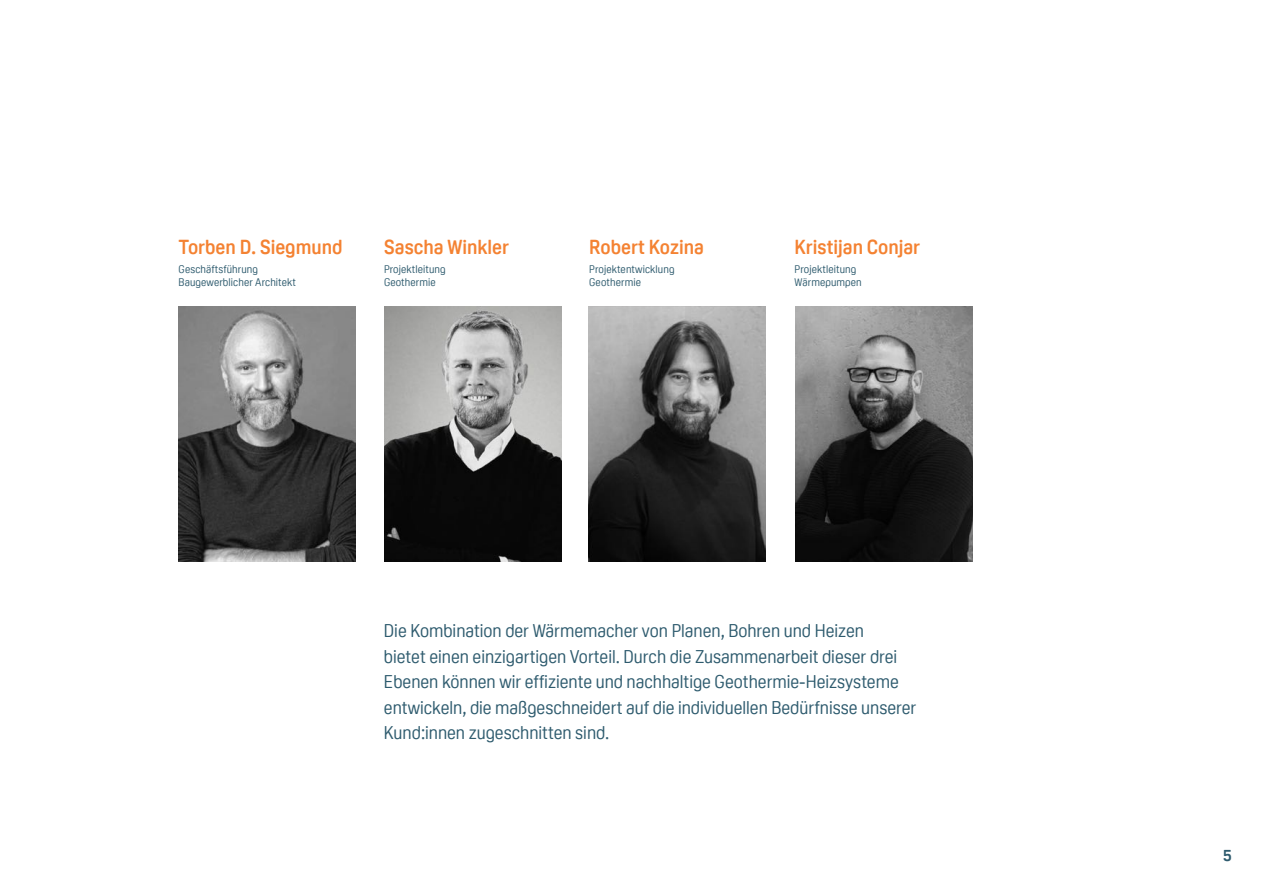
<style>
.page{position:relative;width:1263px;height:893px;background:#fff}
.page>*{position:absolute;margin:0;border:0;box-sizing:border-box;transform-origin:0 0}
.t1{font:700 19.8px "Oscine";color:#f48232;scale:.95 1}
.t2{font:18px/25.5px "Oscine";color:#2e5b6e;scale:.95 1}
.t3{font:700 16.5px "Oscine";color:#2e5b6e}
.t4{font:10.8px/12.9px "Oscine";letter-spacing:.01em;color:#2e5b6e;scale:.95 1}
</style>
<div class="page">
<img style="left:795px;top:306px;width:178px;height:255px">
<img style="left:384px;top:306px;width:177px;height:255px">
<img style="left:179px;top:306px;width:177px;height:255px">
<img style="left:588px;top:306px;width:178px;height:255px">
<p class="t1" style="left:179px;top:236px;width:174px">Torben D. Siegmund</p>
<p class="t1" style="left:384px;top:236px;width:133px">Sascha Winkler</p>
<p class="t1" style="left:589px;top:236px;width:122px">Robert Kozina</p>
<p class="t1" style="left:795px;top:236px;width:134px">Kristijan Conjar</p>
<p class="t4" style="left:384px;top:263px;width:66px">Projektleitung<br>Geothermie</p>
<p class="t4" style="left:179px;top:263px;width:125px">Geschäftsführung<br>Baugewerblicher Architekt</p>
<p class="t4" style="left:589px;top:263px;width:91px">Projektentwicklung<br>Geothermie</p>
<p class="t4" style="left:795px;top:263px;width:72px">Projektleitung<br>Wärmepumpen</p>
<p class="t2" style="left:384px;top:618px;width:562px">Die Kombination der Wärmemacher von Planen, Bohren und Heizen<br>bietet einen einzigartigen Vorteil. Durch die Zusammenarbeit dieser drei Ebenen können wir effiziente und nachhaltige Geothermie-Heizsysteme entwickeln, die maßgeschneidert auf die individuellen Bedürfnisse unserer Kund:innen zugeschnitten sind.</p>
<p class="t3" style="left:1223px;top:845px;width:10px">5</p>
</div>
